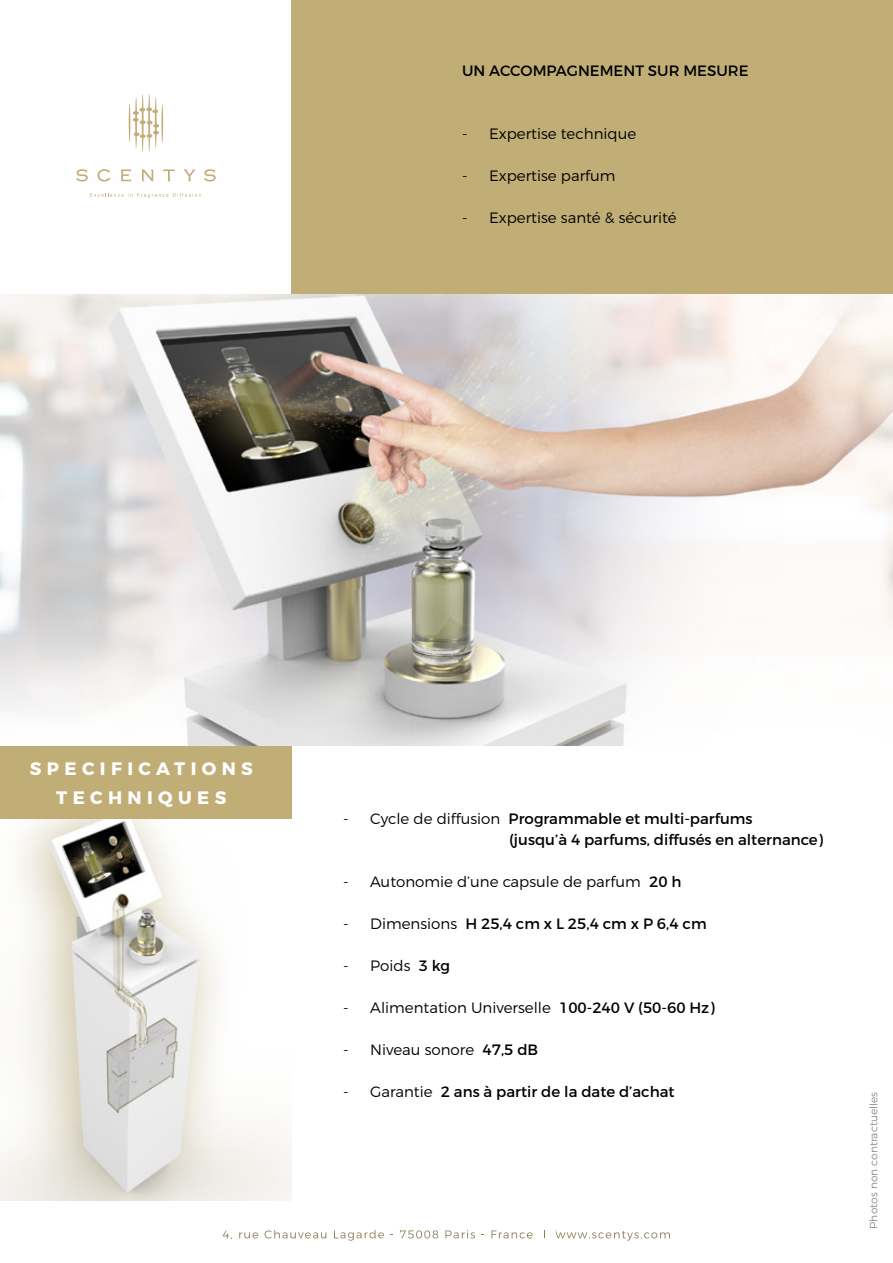
<style>
.page{position:relative;width:893px;height:1263px;background:#fff}
.page>*{position:absolute;margin:0;border:0;box-sizing:border-box;transform-origin:0 0}
.t1{font:700 18px/28.5px "Montserrat";letter-spacing:.3em;color:#fff;text-align:center}
.t2{font:15px/21px "Montserrat";color:#000}
.t3{font:300 15px "Montserrat";color:#000}
.t4{font:300 10.65px "Montserrat";color:#8d8e8e}
.s1{font-weight:300}
.s2{font-weight:400}
</style>
<div class="page">
<div style="left:0;top:746px;width:292px;height:74px;background:#c1ad76"></div>
<div style="left:292px;top:0;width:601px;height:295px;background:#c1ad76"></div>
<img style="left:0;top:295px;width:893px;height:451px">
<svg style="left:76px;top:169px;width:12px;height:12px"></svg>
<svg style="left:204px;top:169px;width:12px;height:12px"></svg>
<svg style="left:98px;top:169px;width:12px;height:12px"></svg>
<svg style="left:121px;top:169px;width:10px;height:12px"></svg>
<svg style="left:142px;top:169px;width:11px;height:12px"></svg>
<svg style="left:163px;top:169px;width:12px;height:12px"></svg>
<svg style="left:184px;top:169px;width:11px;height:12px"></svg>
<svg style="left:129px;top:94px;width:34px;height:57px"></svg>
<svg style="left:90px;top:193px;width:111px;height:5px"></svg>
<img style="left:0;top:820px;width:292px;height:381px">
<svg style="left:223px;top:1230px;width:9px;height:8px"></svg>
<svg style="left:239px;top:1232px;width:19px;height:6px"></svg>
<svg style="left:265px;top:1230px;width:61px;height:8px"></svg>
<svg style="left:334px;top:1230px;width:50px;height:10px"></svg>
<svg style="left:400px;top:1230px;width:38px;height:8px"></svg>
<svg style="left:445px;top:1230px;width:30px;height:8px"></svg>
<svg style="left:491px;top:1230px;width:42px;height:8px"></svg>
<svg style="left:556px;top:1231px;width:114px;height:10px"></svg>
<p class="t2" style="left:462px;top:60px;width:288px">UN ACCOMPAGNEMENT SUR MESURE</p>
<p class="t3" style="left:462px;top:125px;width:176px">- Expertise technique</p>
<p class="t3" style="left:462px;top:167px;width:155px">- Expertise parfum</p>
<p class="t3" style="left:462px;top:209px;width:216px">- Expertise santé &amp; sécurité</p>
<p class="t1" style="left:30px;top:755px;width:224px">SPECIFICATIONS<br>TECHNIQUES</p>
<p class="t2" style="left:509px;top:808px;width:315px;text-indent:-166px"><span class="s1">- Cycle de diffusion</span> Programmable et multi-parfums<br>(jusqu’à 4 parfums, diffusés en alternance)</p>
<p class="t3" style="left:343px;top:872px;width:340px">- Autonomie d’une capsule de parfum <span class="s2">20 h</span></p>
<p class="t2" style="left:343px;top:913px;width:365px"><span class="s1">- Dimensions</span> H 25,4 cm x L 25,4 cm x P 6,4 cm</p>
<p class="t3" style="left:343px;top:956px;width:108px">- Poids <span class="s2">3 kg</span></p>
<p class="t3" style="left:343px;top:998px;width:373px">- Alimentation Universelle <span class="s2">100-240 V (50-60 Hz)</span></p>
<p class="t3" style="left:343px;top:1040px;width:196px">- Niveau sonore <span class="s2">47,5 dB</span></p>
<p class="t2" style="left:343px;top:1081px;width:333px"><span class="s1">- Garantie</span> 2 ans à partir de la date d’achat</p>
<p class="t4" style="left:867px;top:1229px;width:138px;rotate:-90deg">Photos non contractuelles</p>
</div>
